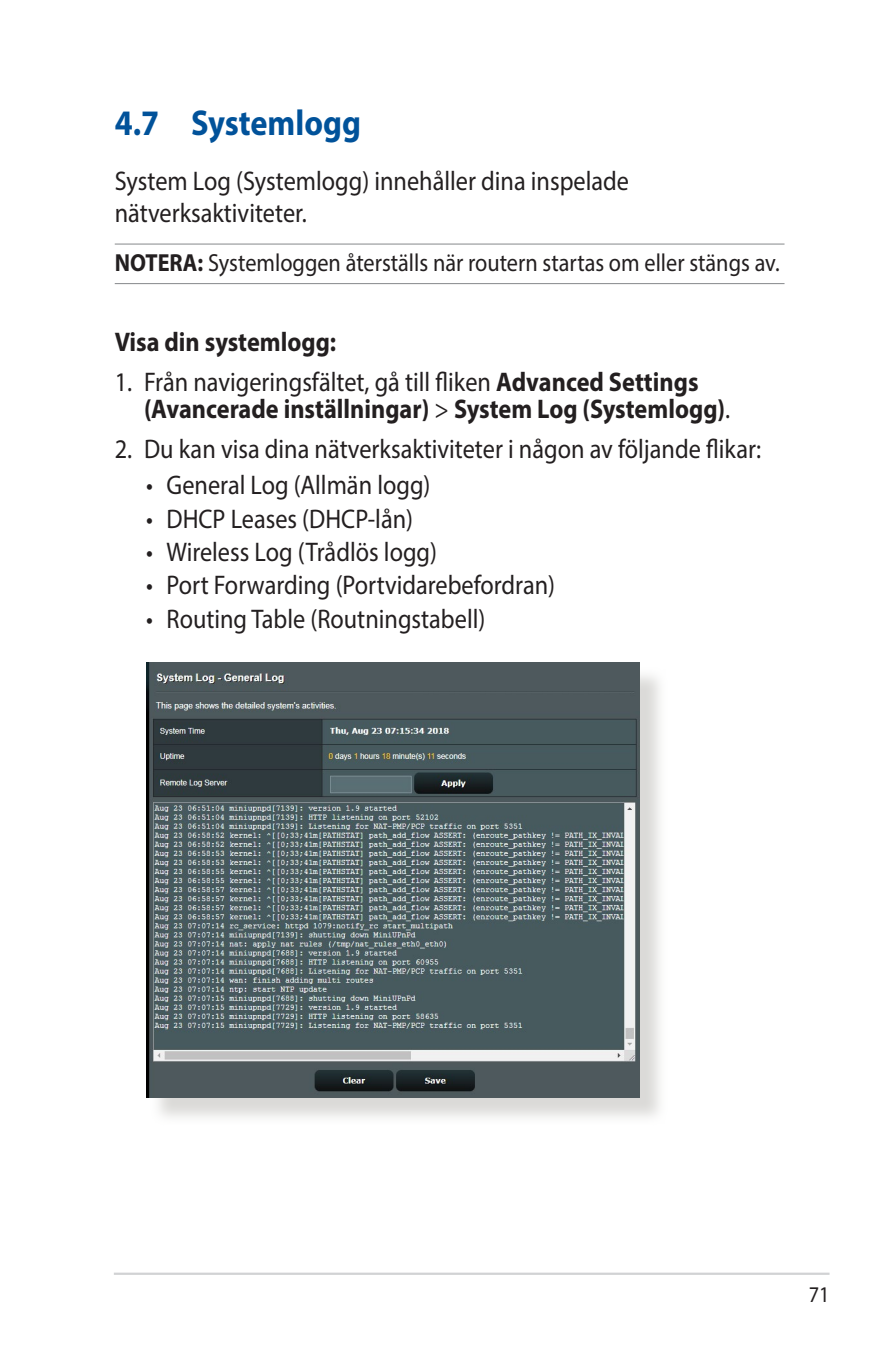
<style>
.page{position:relative;width:893px;height:1346px;background:#fff}
.page>*{position:absolute;margin:0;border:0;box-sizing:border-box;transform-origin:0 0}
.t1{font:700 36px "Myriad Pro";color:#01529a;scale:.9 1}
.t2{font:27px/32.4px "Myriad Pro";color:#231f20;scale:.9 1}
.t3{font:700 27px/27px "Myriad Pro";color:#231f20;scale:.9 1}
.t4{font:24.75px "Myriad Pro";color:#231f20;scale:.9 1}
.t5{font:22.5px "Myriad Pro";color:#231f20;scale:.9 1}
.s1{font-weight:700}
.s2{font-weight:400}
</style>
<div class="page">
<hr style="left:114px;top:1272px;width:715px;height:3px;background:#d1d2d4">
<hr style="left:115px;top:243px;width:669px;height:2px;background:#939598">
<hr style="left:115px;top:283px;width:669px;height:1px;background:#939598">
<div style="left:150px;top:666px;width:518px;height:459px;background:#cfcecb;opacity:.75"></div>
<img style="left:147px;top:663px;width:493px;height:434px">
<h1 class="t1" style="left:115px;top:99px;width:275px">4.7 Systemlogg</h1>
<p class="t2" style="left:115px;top:164px;width:573px">System Log (Systemlogg) innehåller dina inspelade nätverksaktiviteter.</p>
<p class="t4" style="left:115px;top:248px;width:740px"><span class="s1">NOTERA:</span> Systemloggen återställs när routern startas om eller stängs av.</p>
<p class="t3" style="left:115px;top:327px;width:248px">Visa din systemlogg:</p>
<p class="t3" style="left:144px;top:367px;width:653px;text-indent:-29px"><span class="s2">1. Från navigeringsfältet, gå till fliken</span> Advanced Settings (Avancerade inställningar) <span class="s2">&gt;</span> System Log (Systemlogg)<span class="s2">.</span></p>
<p class="t2" style="left:115px;top:432px;width:720px">2. Du kan visa dina nätverksaktiviteter i någon av följande flikar:</p>
<p class="t2" style="left:146px;top:469px;width:317px">• General Log (Allmän logg)</p>
<p class="t2" style="left:146px;top:502px;width:298px">• DHCP Leases (DHCP-lån)</p>
<p class="t2" style="left:146px;top:535px;width:325px">• Wireless Log (Trådlös logg)</p>
<p class="t2" style="left:146px;top:569px;width:456px">• Port Forwarding (Portvidarebefordran)</p>
<p class="t2" style="left:146px;top:602px;width:378px">• Routing Table (Routningstabell)</p>
<p class="t5" style="left:809px;top:1281px;width:25px">71</p>
</div>
